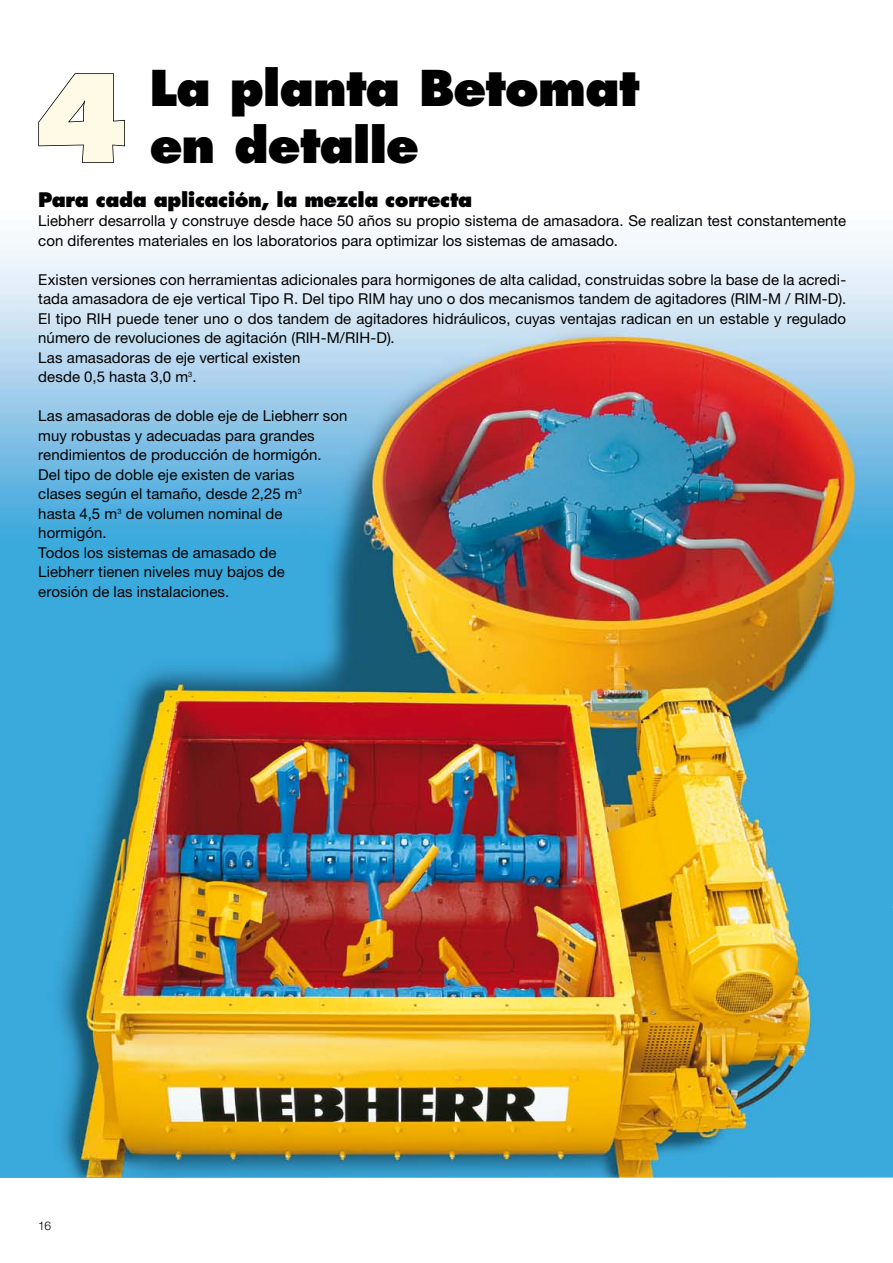
<style>
.page{position:relative;width:893px;height:1263px;background:#fff}
.page>*{position:absolute;margin:0;border:0;box-sizing:border-box;transform-origin:0 0}
.t1{font:800 117px "Futura LT";color:#fffae6}
.t2{font:800 48px/57px "Futura LT";letter-spacing:-.025em;color:#000}
.t3{font:800 19.5px "Futura LT";letter-spacing:-.02em;color:#000}
.t4{font:15px/19.5px "Helvetica Neue LT";letter-spacing:.005em;color:#000}
.t5{font:300 12px "Helvetica Neue LT";color:#000}
</style>
<div class="page">
<img style="left:0;top:245px;width:893px;height:933px">
<svg style="left:38px;top:73px;width:87px;height:90px"></svg>
<h2 class="t2" style="left:149px;top:60px;width:492px">La planta Betomat en detalle</h2>
<h3 class="t3" style="left:38px;top:187px;width:435px">Para cada aplicación, la mezcla correcta</h3>
<p class="t4" style="left:38px;top:211px;width:809px">Liebherr desarrolla y construye desde hace 50 años su propio sistema de amasadora. Se realizan test constantemente con diferentes materiales en los laboratorios para optimizar los sistemas de amasado.</p>
<p class="t4" style="left:38px;top:270px;width:809px">Existen versiones con herramientas adicionales para hormigones de alta calidad, construidas sobre la base de la acredi&shy;tada amasadora de eje vertical Tipo R. Del tipo RIM hay uno o dos mecanismos tandem de agitadores (RIM-M / RIM-D).<br>El tipo RIH puede tener uno o dos tandem de agitadores hidráulicos, cuyas ventajas radican en un estable y regulado número de revoluciones de agitación (RIH-M/RIH-D).<br>Las amasadoras de eje vertical existen<br>desde 0,5 hasta 3,0 m<sup>3</sup>.</p>
<p class="t4" style="left:38px;top:406px;width:311px">Las amasadoras de doble eje de Liebherr son muy robustas y adecuadas para grandes rendimientos de producción de hormigón.<br>Del tipo de doble eje existen de varias<br>clases según el tamaño, desde 2,25 m<sup>3<br></sup>hasta 4,5 m<sup>3</sup> de volumen nominal de hormigón.<br>Todos los sistemas de amasado de<br>Liebherr tienen niveles muy bajos de<br>erosión de las instalaciones.</p>
<h1 class="t1" style="left:33px;top:44px;width:99px">4</h1>
<p class="t5" style="left:38px;top:1218px;width:14px">16</p>
</div>
